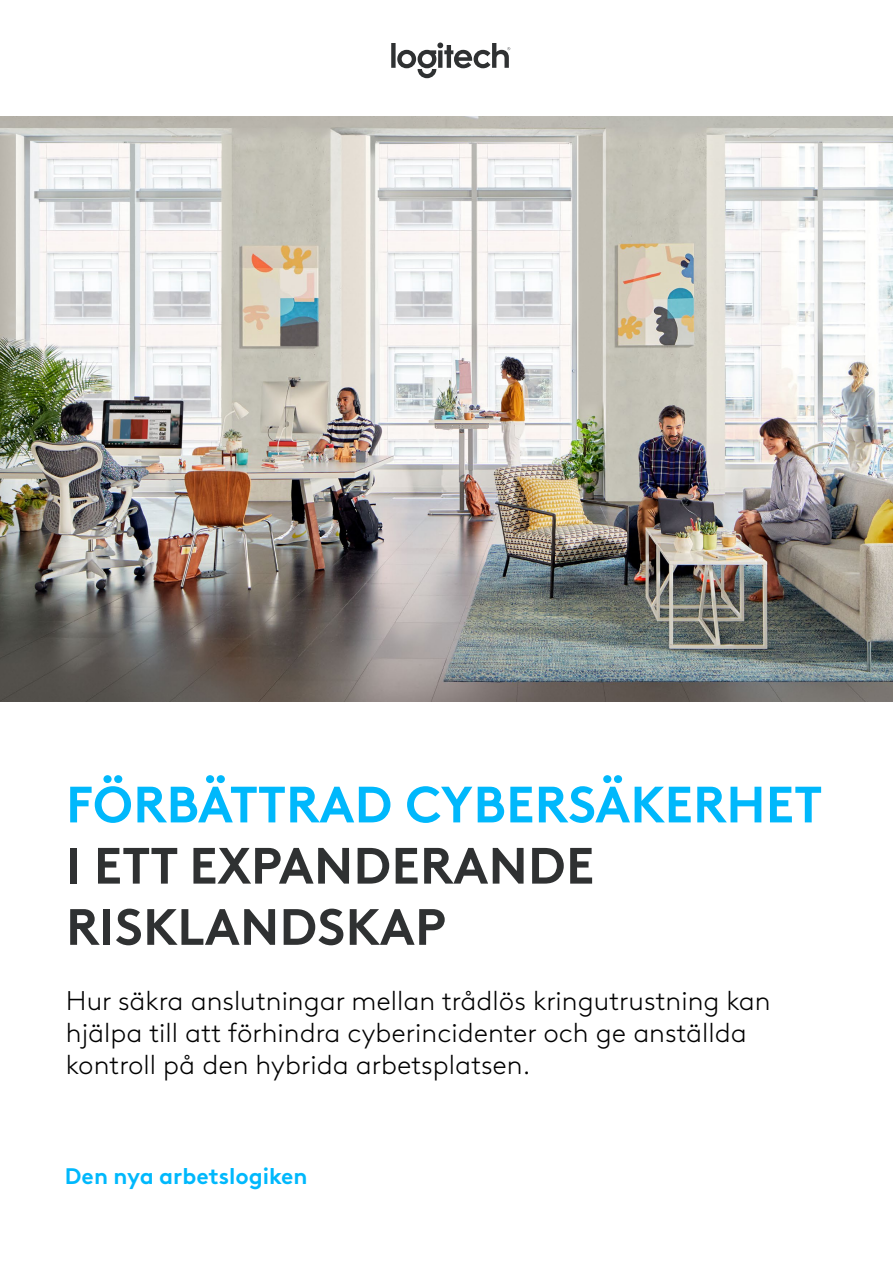
<style>
.page{position:relative;width:893px;height:1263px;background:#fff}
.page>*{position:absolute;margin:0;border:0;box-sizing:border-box;transform-origin:0 0}
.t1{font:700 51px/61.2px "Brown Logitech Pan";color:#2f3132}
.t2{font:700 51px "Brown Logitech Pan";color:#00b8fc}
.t3{font:300 27px/32.4px "Brown Logitech Pan";color:#000}
.t4{font:700 22.5px "Brown Logitech Pan";color:#00b8fc}
</style>
<div class="page">
<img style="left:0;top:117px;width:893px;height:585px">
<svg style="left:391px;top:43px;width:119px;height:35px"></svg>
<h1 class="t2" style="left:66px;top:765px;width:758px">FÖRBÄTTRAD CYBERSÄKERHET</h1>
<h1 class="t1" style="left:66px;top:831px;width:530px">I ETT EXPANDERANDE<br>RISKLANDSKAP</h1>
<p class="t3" style="left:66px;top:982px;width:706px">Hur säkra anslutningar mellan trådlös kringutrustning kan hjälpa till att förhindra cyberincidenter och ge anställda kontroll på den hybrida arbetsplatsen.</p>
<p class="t4" style="left:65px;top:1159px;width:244px">Den nya arbetslogiken</p>
</div>
